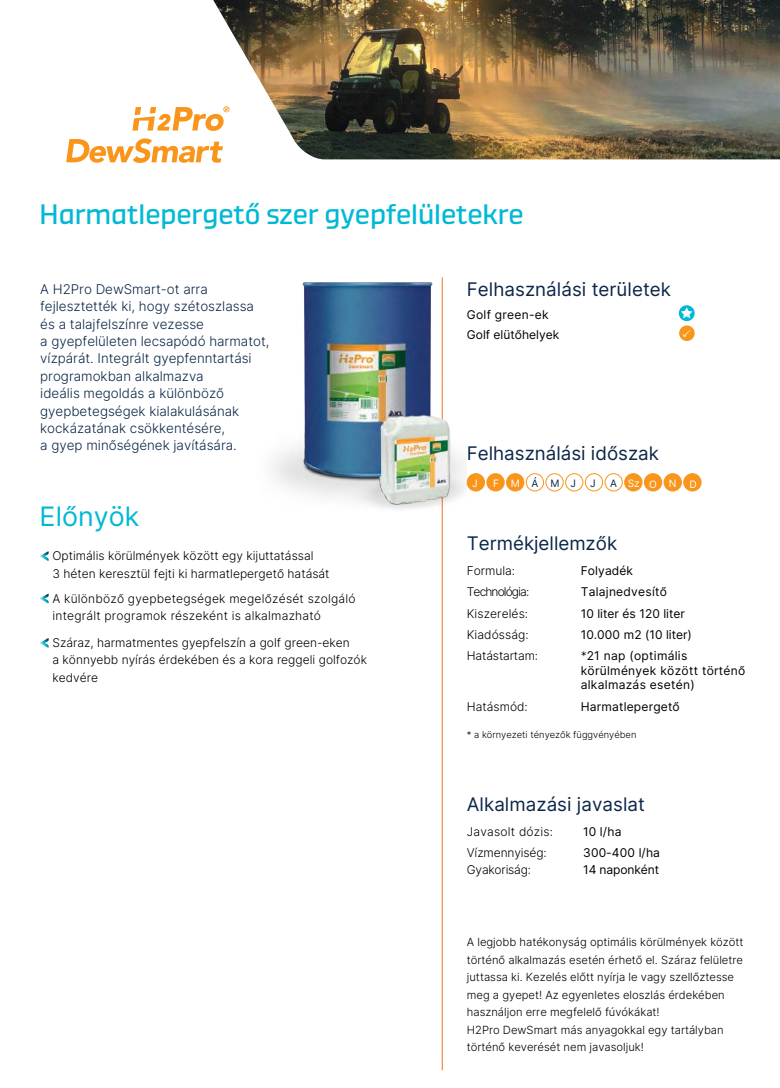
<style>
.page{position:relative;width:780px;height:1088px;background:#fff}
.page>*{position:absolute;margin:0;border:0;box-sizing:border-box;transform-origin:0 0}
.t1{font:28.12px "Demo";letter-spacing:-.005em;color:#00b9d4}
.t2{font:26.75px "Inter";color:#00b9d4}
.t3{font:18.75px "Inter";letter-spacing:.005em;color:#0c2747}
.t4{font:300 13.38px/17.4px "Inter";color:#0c2747}
.t5{font:300 12px/17.4px "Inter";color:#000}
.t6{font:12px/14.5px "Inter";letter-spacing:.015em;color:#000}
.t7{font:300 12px/17.4px "Inter";letter-spacing:.02em;color:#000}
.t8{font:300 12px "Inter";letter-spacing:-.075em;color:#000}
.t9{font:12px "Inter";letter-spacing:-.01em;color:#000}
.t10{font:300 11.25px/17.5px "Inter";color:#000}
.t11{font:10.25px "Inter";color:#fff}
.t12{font:10.25px "Inter";color:#0c2747}
.t13{font:300 9.38px "Inter";color:#000}
.s1{color:#fff}
.s2{color:#0c2747}
.s3{font-weight:300}
</style>
<div class="page">
<img style="left:213px;top:0;width:567px;height:159px">
<svg style="left:40px;top:551px;width:9px;height:10px"></svg>
<svg style="left:40px;top:594px;width:9px;height:9px"></svg>
<svg style="left:40px;top:638px;width:9px;height:10px"></svg>
<svg style="left:678px;top:305px;width:16px;height:16px"></svg>
<svg style="left:681px;top:307px;width:11px;height:11px"></svg>
<div style="left:679px;top:325px;width:15px;height:16px;background:#f9951b;border-radius:50%"></div>
<div style="left:467px;top:474px;width:17px;height:17px;background:#f9951b;border-radius:50%"></div>
<div style="left:467px;top:473px;width:18px;height:18px;border:1px solid #f9951b;border-radius:50%"></div>
<div style="left:487px;top:474px;width:17px;height:17px;background:#f9951b;border-radius:50%"></div>
<div style="left:486px;top:473px;width:18px;height:18px;border:1px solid #f9951b;border-radius:50%"></div>
<div style="left:506px;top:474px;width:18px;height:17px;background:#f9951b;border-radius:50%"></div>
<div style="left:506px;top:473px;width:18px;height:18px;border:1px solid #f9951b;border-radius:50%"></div>
<div style="left:526px;top:473px;width:18px;height:18px;border:1px solid #f9951b;border-radius:50%"></div>
<div style="left:545px;top:473px;width:18px;height:18px;border:1px solid #f9951b;border-radius:50%"></div>
<div style="left:565px;top:473px;width:18px;height:18px;border:1px solid #f9951b;border-radius:50%"></div>
<div style="left:585px;top:473px;width:18px;height:18px;border:1px solid #f9951b;border-radius:50%"></div>
<div style="left:604px;top:473px;width:18px;height:18px;border:1px solid #f9951b;border-radius:50%"></div>
<div style="left:624px;top:474px;width:18px;height:17px;background:#f9951b;border-radius:50%"></div>
<div style="left:624px;top:473px;width:18px;height:18px;border:1px solid #f9951b;border-radius:50%"></div>
<div style="left:644px;top:474px;width:17px;height:17px;background:#f9951b;border-radius:50%"></div>
<div style="left:644px;top:473px;width:18px;height:18px;border:1px solid #f9951b;border-radius:50%"></div>
<div style="left:664px;top:474px;width:17px;height:17px;background:#f9951b;border-radius:50%"></div>
<div style="left:663px;top:473px;width:18px;height:18px;border:1px solid #f9951b;border-radius:50%"></div>
<div style="left:683px;top:474px;width:18px;height:17px;background:#f9951b;border-radius:50%"></div>
<div style="left:683px;top:473px;width:18px;height:18px;border:1px solid #f9951b;border-radius:50%"></div>
<svg style="left:132px;top:106px;width:97px;height:25px"></svg>
<svg style="left:66px;top:138px;width:157px;height:25px"></svg>
<hr style="left:442px;top:277px;width:1px;height:793px;background:#f67020">
<img style="left:272px;top:277px;width:195px;height:234px">
<h1 class="t1" style="left:40px;top:197px;width:485px">Harmatlepergető szer gyepfelületekre</h1>
<p class="t4" style="left:40px;top:280px;width:231px">A H2Pro DewSmart-ot arra fejlesztették ki, hogy szétoszlassa és a talajfelszínre vezesse<br>a gyepfelületen lecsapódó harmatot, vízpárát. Integrált gyepfenntartási programokban alkalmazva<br>ideális megoldás a különböző gyepbetegségek kialakulásának kockázatának csökkentésére,<br>a gyep minőségének javítására.</p>
<h2 class="t2" style="left:40px;top:497px;width:101px">Előnyök</h2>
<p class="t5" style="left:52px;top:547px;width:278px">Optimális körülmények között egy kijuttatással<br>3 héten keresztül fejti ki harmatlepergető hatását</p>
<p class="t7" style="left:52px;top:589px;width:304px">A különböző gyepbetegségek megelőzését szolgáló integrált programok részeként is alkalmazható</p>
<p class="t5" style="left:52px;top:634px;width:316px">Száraz, harmatmentes gyepfelszín a golf green-eken<br>a könnyebb nyírás érdekében és a kora reggeli golfozók kedvére</p>
<h3 class="t3" style="left:467px;top:275px;width:206px">Felhasználási területek</h3>
<p class="t6" style="left:467px;top:305px;width:94px;line-height:19.9px">Golf green-ek<br>Golf elütőhelyek</p>
<h3 class="t3" style="left:467px;top:439px;width:193px">Felhasználási időszak</h3>
<p class="t11" style="left:472px;top:476px;width:7px">J</p>
<p class="t12" style="left:493px;top:476px;width:85px"><span class="s1">FM</span>Á MJ</p>
<p class="t12" style="left:590px;top:476px;width:7px">J</p>
<p class="t11" style="left:610px;top:476px;width:68px"><span class="s2">A</span>Sz O N</p>
<p class="t11" style="left:689px;top:476px;width:9px">D</p>
<h3 class="t3" style="left:467px;top:530px;width:152px">Termékjellemzők</h3>
<p class="t5" style="left:467px;top:562px;width:50px">Formula:</p>
<p class="t6" style="left:580px;top:563px;width:54px">Folyadék</p>
<p class="t8" style="left:467px;top:583px;width:64px">Technológia:</p>
<p class="t6" style="left:580px;top:584px;width:88px">Talajnedvesítő</p>
<p class="t5" style="left:467px;top:604px;width:63px">Kiszerelés:</p>
<p class="t6" style="left:580px;top:606px;width:106px">10 liter és 120 liter</p>
<p class="t5" style="left:467px;top:625px;width:63px">Kiadósság:</p>
<p class="t6" style="left:580px;top:627px;width:113px">10.000 m2 (10 liter)</p>
<p class="t5" style="left:467px;top:647px;width:73px">Hatástartam:</p>
<p class="t6" style="left:580px;top:648px;width:166px"><span class="s3">*</span>21 nap (optimális körülmények között történő alkalmazás esetén)</p>
<p class="t5" style="left:467px;top:698px;width:62px">Hatásmód:</p>
<p class="t6" style="left:580px;top:699px;width:100px">Harmatlepergető</p>
<p class="t13" style="left:467px;top:727px;width:171px">* a környezeti tényezők függvényében</p>
<h3 class="t3" style="left:467px;top:790px;width:180px">Alkalmazási javaslat</h3>
<p class="t7" style="left:467px;top:822px;width:88px">Javasolt dózis:</p>
<p class="t6" style="left:583px;top:824px;width:40px">10 l/ha</p>
<p class="t5" style="left:467px;top:843px;width:81px">Vízmennyiség:</p>
<p class="t6" style="left:583px;top:845px;width:78px">300-400 l/ha</p>
<p class="t5" style="left:467px;top:861px;width:66px">Gyakoriság:</p>
<p class="t9" style="left:583px;top:861px;width:77px">14 naponként</p>
<p class="t10" style="left:467px;top:933px;width:278px">A legjobb hatékonyság optimális körülmények között történő alkalmazás esetén érhető el. Száraz felületre juttassa ki. Kezelés előtt nyírja le vagy szellőztesse meg a gyepet! Az egyenletes eloszlás érdekében használjon erre megfelelő fúvókákat!<br>H2Pro DewSmart más anyagokkal egy tartályban történő keverését nem javasoljuk!</p>
</div>
